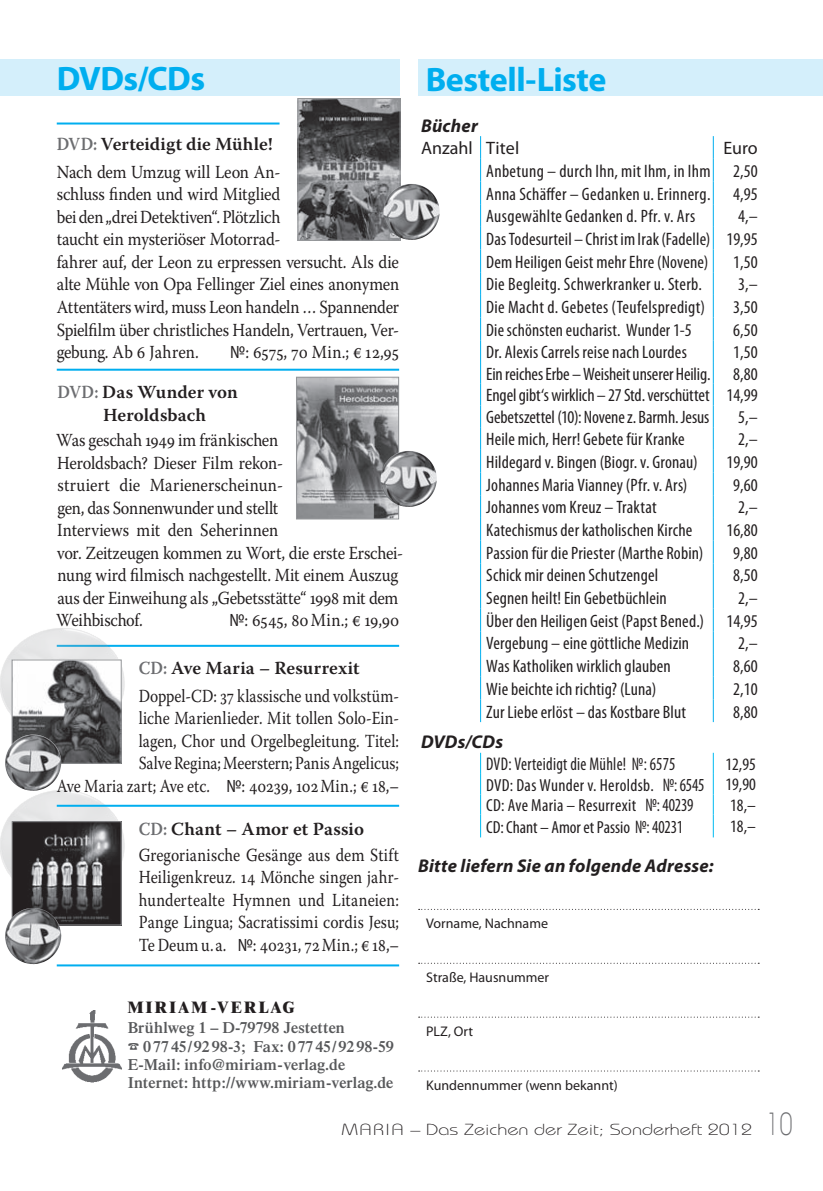
<style>
.page{position:relative;width:823px;height:1191px;background:#fff}
.page>*{position:absolute;margin:0;border:0;box-sizing:border-box;transform-origin:0 0}
.t1{font:700 34px "Myriad Pro";letter-spacing:-.015em;color:#00aeef}
.t2{font:18.4px/22.6px "Warnock Pro";letter-spacing:-.005em;color:#231f20;scale:.89 1}
.t3{font:18.4px/22.6px "Warnock Pro";letter-spacing:-.005em;color:#231f20;scale:.84 1}
.t4{font:18.4px/22.4px "Warnock Pro";letter-spacing:-.005em;color:#231f20;scale:.85 1}
.t5{font:italic 700 18.4px "Myriad Pro";letter-spacing:.01em;color:#231f20}
.t6{font:condensed 18.4px "Myriad Pro";letter-spacing:.015em;color:#231f20;scale:.89 1}
.t7{font:600 18.4px/22.6px "Warnock Pro";color:#231f20}
.t8{font:condensed 18px/22.6px "Myriad Pro";letter-spacing:.01em;color:#231f20;text-align:justify}
.t9{font:condensed 18px "Myriad Pro";letter-spacing:-.01em;color:#231f20}
.t10{font:18px "Myriad Pro";color:#231f20}
.t11{font:condensed 17.6px/21px "Myriad Pro";letter-spacing:.015em;color:#231f20;text-align:justify}
.t12{font:600 16px "Times";letter-spacing:.01em;color:#57585a}
.t13{font:300 16px "Bauhaus";color:#231f20;scale:1.25 1}
.t14{font:800 16px "Times";letter-spacing:.165em;color:#231f20}
.t15{font:14px "Myriad Pro";color:#231f20}
.s1{font-weight:600;color:#6c6d70}
.s2{font-weight:600}
.s3{font-family:"Myriad Pro"}
.s4{color:#6c6d70}
.s5{font-size:18.4px}
.s6{font-size:32px;color:#6c6d70}
</style>
<div class="page">
<img style="left:0;top:787px;width:126px;height:116px">
<div style="left:418px;top:60px;width:404px;height:36px;background:#d4effb"></div>
<div style="left:0;top:60px;width:399px;height:36px;background:#d4effb"></div>
<svg style="left:418px;top:159px;width:296px;height:563px"></svg>
<svg style="left:480px;top:136px;width:1px;height:586px"></svg>
<svg style="left:712px;top:136px;width:1px;height:586px"></svg>
<svg style="left:480px;top:753px;width:234px;height:84px"></svg>
<svg style="left:418px;top:909px;width:340px;height:1px"></svg>
<svg style="left:418px;top:962px;width:338px;height:1px"></svg>
<svg style="left:418px;top:1016px;width:338px;height:1px"></svg>
<svg style="left:418px;top:1070px;width:340px;height:1px"></svg>
<hr style="left:57px;top:369px;width:342px;height:2px;background:#00aeef">
<hr style="left:57px;top:645px;width:342px;height:2px;background:#00aeef">
<hr style="left:57px;top:804px;width:342px;height:2px;background:#00aeef">
<img style="left:62px;top:1010px;width:60px;height:72px">
<hr style="left:57px;top:964px;width:342px;height:2px;background:#00aeef">
<img style="left:14px;top:823px;width:106px;height:100px">
<div style="left:12px;top:821px;width:110px;height:104px;border:1px solid #939598"></div>
<img style="left:0;top:628px;width:126px;height:107px">
<img style="left:14px;top:661px;width:106px;height:101px">
<div style="left:12px;top:659px;width:110px;height:105px;border:1px solid #939598"></div>
<hr style="left:57px;top:122px;width:222px;height:2px;background:#00aeef">
<img style="left:299px;top:100px;width:99px;height:139px">
<div style="left:297px;top:98px;width:103px;height:143px;border:1px solid #939598"></div>
<img style="left:5px;top:735px;width:25px;height:43px">
<img style="left:5px;top:908px;width:25px;height:43px">
<img style="left:298px;top:379px;width:99px;height:138px">
<div style="left:296px;top:377px;width:103px;height:142px;border:1px solid #939598"></div>
<img style="left:380px;top:451px;width:25px;height:44px">
<img style="left:383px;top:184px;width:25px;height:44px">
<h1 class="t1" style="left:57px;top:59px;width:150px">DVDs/CDs</h1>
<p class="t2" style="left:57px;top:129px;width:253px;line-height:28.2px"><span class="s1">DVD:</span> <span class="s2">Verteidigt die Mühle!<br></span>Nach dem Umzug will Leon An-</p>
<p class="t2" style="left:57px;top:183px;width:386px">schluss finden und wird Mitglied<br>bei den „drei Detektiven“. Plötzlich<br>taucht ein mysteriöser Motorrad-<br>fahrer auf, der Leon zu erpressen versucht. Als die alte Mühle von Opa Fellinger Ziel eines anonymen Attentäters wird, muss Leon handeln … Spannender Spielfilm über christliches Handeln, Vertrauen, Ver&shy;gebung. Ab 6 Jahren.</p>
<p class="t2" style="left:230px;top:340px;width:191px"><span class="s3">№</span>: 6575, 70 Min.; € 12,95</p>
<p class="t7" style="left:103px;top:381px;width:136px;text-indent:-46px"><span class="s4">DVD:</span> Das Wunder von<br>Heroldsbach</p>
<p class="t2" style="left:56px;top:428px;width:391px">Was geschah 1949 im fränkischen<br>Heroldsbach? Dieser Film rekon-<br>struiert die Marienerscheinun-<br>gen, das Sonnenwunder und stellt<br>Interviews mit den Seherinnen<br>vor. Zeitzeugen kommen zu Wort, die erste Erschei&shy;nung wird filmisch nachgestellt. Mit einem Auszug aus der Einweihung als „Gebetsstätte“ 1998 mit dem Weihbischof.</p>
<p class="t2" style="left:229px;top:608px;width:192px"><span class="s3">№</span>: 6545, 80Min.; € 19,90</p>
<p class="t3" style="left:139px;top:653px;width:311px;line-height:28.2px"><span class="s1">CD:</span> <span class="s2">Ave Maria – Resurrexit<br></span>Doppel-CD: 37 klassische und volkstüm-</p>
<p class="t3" style="left:57px;top:706px;width:409px;text-align:right">liche Marienlieder. Mit tollen Solo-Ein-<br>lagen, Chor und Orgelbegleitung. Titel:<br>Salve Regina; Meerstern; Panis Angelicus;<br>Ave Maria zart; Ave etc. <span class="s3">№</span>: 40239, 102Min.; € 18,–</p>
<p class="t4" style="left:139px;top:816px;width:307px;line-height:25.4px"><span class="s1">CD:</span> <span class="s2">Chant – Amor et Passio<br></span>Gregorianische Gesänge aus dem Stift</p>
<p class="t4" style="left:139px;top:865px;width:307px;text-align:justify">Heiligenkreuz. 14 Mönche singen jahr&shy;hundertealte Hymnen und Litaneien:<br>Pange Lingua; Sacratissimi cordis Jesu; Te Deum u.a. <span class="s3">№</span>: 40231, 72Min.; € 18,–</p>
<p class="t14" style="left:128px;top:997px;width:168px">MIRIAM-VERLAG</p>
<p class="t12" style="left:128px;top:1018px;width:218px">Brühlweg 1 – D-79798 Jestetten</p>
<p class="t12" style="left:143px;top:1037px;width:252px">07745/9298-3; Fax: 07745/9298-59</p>
<p class="t12" style="left:128px;top:1055px;width:219px">E-Mail: info@miriam-verlag.de</p>
<p class="t12" style="left:128px;top:1073px;width:267px">Internet: http://www.miriam-verlag.de</p>
<h1 class="t1" style="left:425px;top:60px;width:182px">Bestell-Liste</h1>
<p class="t5" style="left:421px;top:115px;width:58px">Bücher</p>
<p class="t10" style="left:421px;top:138px;width:100px">Anzahl Titel</p>
<p class="t10" style="left:723px;top:138px;width:36px">Euro</p>
<p class="t8" style="left:486px;top:160px;width:225px">Anbetung – durch Ihn, mit Ihm, in Ihm</p>
<p class="t8" style="left:732px;top:160px;width:26px">2,50</p>
<p class="t8" style="left:486px;top:183px;width:225px">Anna Schäffer – Gedanken u. Erinnerg.</p>
<p class="t8" style="left:732px;top:183px;width:26px">4,95</p>
<p class="t8" style="left:486px;top:205px;width:210px">Ausgewählte Gedanken d. Pfr. v. Ars</p>
<p class="t8" style="left:486px;top:205px;width:273px;text-indent:252px">4,– Das Todesurteil – Christ im Irak (Fadelle) 19,95<br>Dem Heiligen Geist mehr Ehre (Novene)</p>
<p class="t8" style="left:732px;top:251px;width:26px">1,50</p>
<p class="t8" style="left:486px;top:273px;width:217px">Die Begleitg. Schwerkranker u. Sterb.</p>
<p class="t8" style="left:737px;top:273px;width:21px">3,–</p>
<p class="t8" style="left:486px;top:296px;width:220px">Die Macht d. Gebetes (Teufelspredigt)</p>
<p class="t8" style="left:732px;top:296px;width:26px">3,50</p>
<p class="t8" style="left:486px;top:319px;width:207px">Die schönsten eucharist. Wunder 1-5</p>
<p class="t8" style="left:732px;top:319px;width:26px">6,50</p>
<p class="t8" style="left:486px;top:341px;width:202px">Dr. Alexis Carrels reise nach Lourdes</p>
<p class="t8" style="left:732px;top:341px;width:26px">1,50</p>
<p class="t9" style="left:486px;top:364px;width:225px">Ein reiches Erbe – Weisheit unserer Heilig.</p>
<p class="t8" style="left:486px;top:363px;width:273px;line-height:21.8px;text-indent:247px">8,80<br>Engel gibt‘s wirklich – 27 Std. verschüttet 14,99<br>Gebetszettel (10): Novene z. Barmh. Jesus</p>
<p class="t8" style="left:737px;top:406px;width:21px">5,–</p>
<p class="t8" style="left:486px;top:428px;width:200px">Heile mich, Herr! Gebete für Kranke</p>
<p class="t8" style="left:737px;top:428px;width:21px">2,–</p>
<p class="t8" style="left:486px;top:451px;width:213px">Hildegard v. Bingen (Biogr. v. Gronau)</p>
<p class="t8" style="left:726px;top:451px;width:33px">19,90</p>
<p class="t8" style="left:486px;top:474px;width:202px">Johannes Maria Vianney (Pfr. v. Ars)</p>
<p class="t8" style="left:732px;top:474px;width:26px">9,60</p>
<p class="t8" style="left:486px;top:496px;width:172px">Johannes vom Kreuz – Traktat</p>
<p class="t8" style="left:737px;top:496px;width:21px">2,–</p>
<p class="t8" style="left:486px;top:519px;width:207px">Katechismus der katholischen Kirche</p>
<p class="t8" style="left:726px;top:519px;width:33px">16,80</p>
<p class="t8" style="left:486px;top:542px;width:218px">Passion für die Priester (Marthe Robin)</p>
<p class="t8" style="left:732px;top:542px;width:26px">9,80</p>
<p class="t8" style="left:486px;top:564px;width:173px">Schick mir deinen Schutzengel</p>
<p class="t8" style="left:732px;top:564px;width:26px">8,50</p>
<p class="t8" style="left:486px;top:587px;width:182px">Segnen heilt! Ein Gebetbüchlein</p>
<p class="t8" style="left:486px;top:587px;width:273px;text-indent:252px">2,– Über den Heiligen Geist (Papst Bened.) 14,95<br>Vergebung – eine göttliche Medizin</p>
<p class="t8" style="left:737px;top:632px;width:21px">2,–</p>
<p class="t8" style="left:486px;top:655px;width:186px">Was Katholiken wirklich glauben</p>
<p class="t8" style="left:732px;top:655px;width:26px">8,60</p>
<p class="t8" style="left:486px;top:678px;width:171px">Wie beichte ich richtig? (Luna)</p>
<p class="t8" style="left:732px;top:678px;width:26px">2,10</p>
<p class="t8" style="left:486px;top:700px;width:201px">Zur Liebe erlöst – das Kostbare Blut</p>
<p class="t8" style="left:732px;top:700px;width:26px">8,80</p>
<p class="t5" style="left:421px;top:732px;width:83px">DVDs/CDs</p>
<p class="t6" style="left:486px;top:754px;width:214px">DVD: Verteidigt die Mühle! №: 6575</p>
<p class="t11" style="left:486px;top:753px;width:271px;text-indent:239px">12,95<br>DVD: Das Wunder v. Heroldsb. <span class="s5">№: 6545</span> 19,90<br>CD: Ave Maria – Resurrexit <span class="s5">№: 40239</span></p>
<p class="t11" style="left:729px;top:795px;width:27px">18,–</p>
<p class="t11" style="left:486px;top:817px;width:198px">CD: Chant – Amor et Passio <span class="s5">№: 40231</span></p>
<p class="t11" style="left:729px;top:816px;width:27px">18,–</p>
<p class="t5" style="left:418px;top:855px;width:297px">Bitte liefern Sie an folgende Adresse:</p>
<p class="t15" style="left:426px;top:915px;width:123px">Vorname, Nachname</p>
<p class="t15" style="left:426px;top:969px;width:124px">Straße, Hausnummer</p>
<p class="t15" style="left:426px;top:1023px;width:48px">PLZ, Ort</p>
<p class="t15" style="left:426px;top:1077px;width:193px">Kundennummer (wenn bekannt)</p>
<p class="t13" style="left:341px;top:1120px;width:362px">MARIA – Das Zeichen der Zeit; Sonderheft 2012 <span class="s6">10</span></p>
</div>
